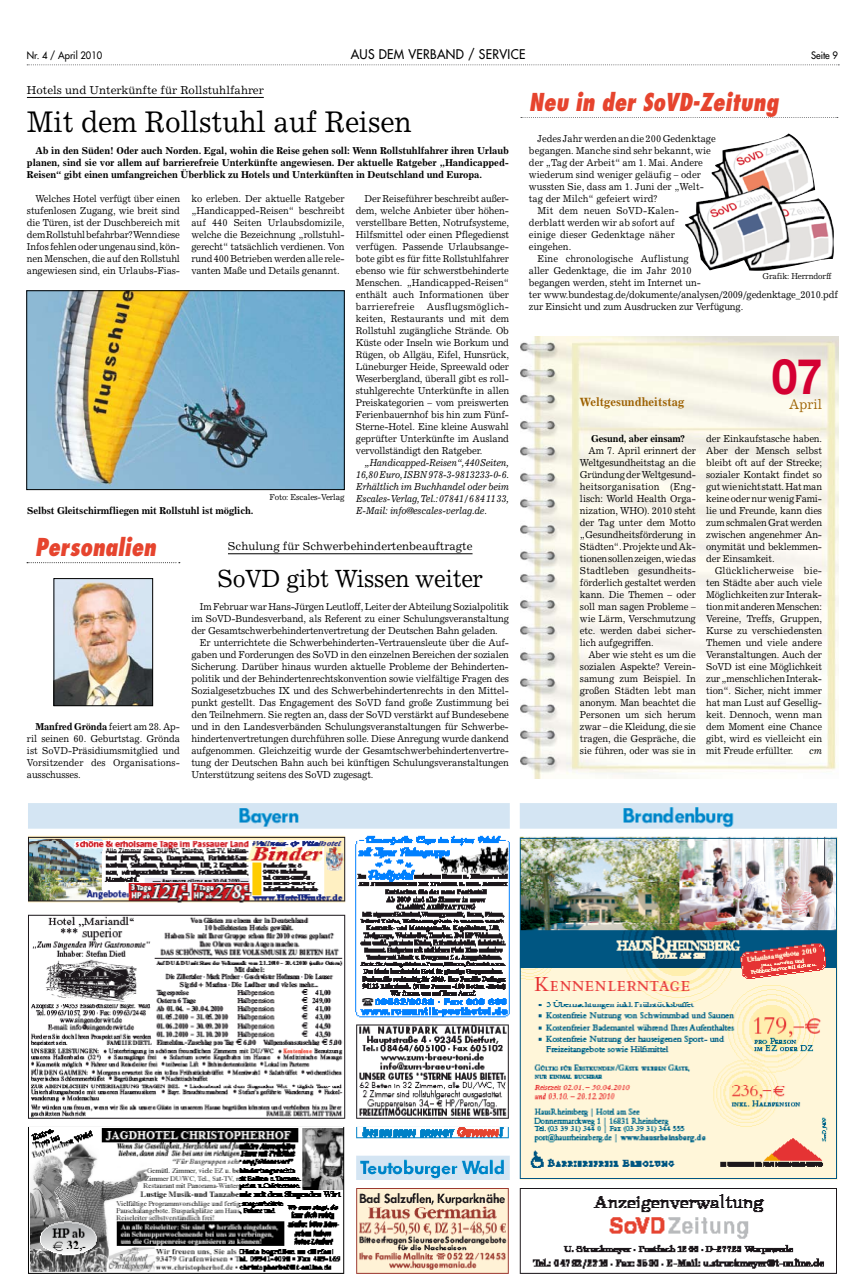
<style>
.page{position:relative;width:865px;height:1285px;background:#fff}
.page>*{position:absolute;margin:0;border:0;box-sizing:border-box;transform-origin:0 0}
.t1{font:700 49.1px "Helvetica Neue";color:#d40032;scale:.94 1}
.t2{font:30px "Excelsior";letter-spacing:-.005em;color:#000;scale:.94 1}
.t3{font:25px "Excelsior";letter-spacing:-.015em;color:#000;scale:.93 1}
.t4{font:italic 800 condensed 24px "Futura";color:#e6442e;scale:.93 1}
.t5{font:14px "Excelsior";color:#9e6304;scale:.94 1}
.t6{font:13px "Futura";letter-spacing:.025em;color:#000;scale:.94 1}
.t7{font:700 12px "Excelsior";color:#9e6304;scale:.94 1}
.t8{font:11.5px "Excelsior";color:#000}
.t9{font:10px/12px "Excelsior";letter-spacing:-.015em;color:#000;text-align:justify;scale:.94 1}
.t10{font:700 10px/12px "Excelsior";letter-spacing:-.015em;color:#000;text-align:justify;scale:.96 1}
.t11{font:italic 10px/12px "Excelsior";letter-spacing:-.025em;color:#000;text-align:justify;scale:.94 1}
.t12{font:10px "Excelsior";letter-spacing:.005em;color:#000;scale:.94 1}
.t13{font:10px "Excelsior";letter-spacing:.01em;color:#000;scale:.94 1}
.t14{font:10px "Futura";color:#000;scale:.94 1}
.t15{font:700 10px "Excelsior";letter-spacing:-.015em;color:#000;scale:.94 1}
.t16{font:8.5px "Excelsior";letter-spacing:-.015em;color:#000;scale:.94 1}
.s1{font-weight:700}
</style>
<div class="page">
<svg style="left:27px;top:64px;width:812px;height:1px"></svg>
<img style="left:28px;top:803px;width:810px;height:471px">
<img style="left:56px;top:580px;width:95px;height:123px">
<div style="left:54px;top:578px;width:99px;height:127px;border:1px solid #000"></div>
<svg style="left:27px;top:562px;width:153px;height:1px"></svg>
<svg style="left:521px;top:117px;width:316px;height:1px"></svg>
<hr style="left:228px;top:553px;width:244px;height:1px;background:#000">
<hr style="left:27px;top:97px;width:237px;height:1px;background:#000">
<img style="left:28px;top:292px;width:314px;height:196px">
<div style="left:26px;top:290px;width:318px;height:200px;border:1px solid #000"></div>
<img style="left:685px;top:133px;width:148px;height:138px">
<img style="left:520px;top:337px;width:318px;height:441px">
<p class="t14" style="left:27px;top:49px;width:82px">Nr. 4 / April 2010</p>
<h3 class="t6" style="left:350px;top:46px;width:187px">AUS DEM VERBAND / SERVICE</h3>
<p class="t14" style="left:811px;top:49px;width:30px">Seite 9</p>
<p class="t8" style="left:27px;top:83px;width:238px">Hotels und Unterkünfte für Rollstuhlfahrer</p>
<h2 class="t2" style="left:27px;top:104px;width:411px">Mit dem Rollstuhl auf Reisen</h2>
<p class="t10" style="left:27px;top:144px;width:504px;text-indent:9px">Ab in den Süden! Oder auch Norden. Egal, wohin die Reise gehen soll: Wenn Rollstuhlfahrer ihren Urlaub planen, sind sie vor allem auf barrierefreie Unterkünfte angewiesen. Der aktuelle Ratgeber „Handicapped-Reisen“ gibt einen umfangreichen Überblick zu Hotels und Unterkünften in Deutschland und Europa.</p>
<p class="t9" style="left:27px;top:192px;width:164px;text-indent:9px">Welches Hotel verfügt über einen stufenlosen Zugang, wie breit sind die Türen, ist der Duschbereich mit dem Rollstuhl befahrbar? Wenn diese Infos fehlen oder ungenau sind, kön&shy;nen Menschen, die auf den Rollstuhl angewiesen sind, ein Urlaubs-Fias-</p>
<p class="t9" style="left:191px;top:192px;width:164px">ko erleben. Der aktuelle Ratgeber „Handicapped-Reisen“ beschreibt auf 440 Seiten Urlaubsdomizile, welche die Bezeichnung „rollstuhl&shy;gerecht“ tatsächlich verdienen. Von rund 400 Betrieben werden alle rele&shy;vanten Maße und Details genannt.</p>
<p class="t9" style="left:356px;top:192px;width:164px;text-indent:9px">Der Reiseführer beschreibt außer&shy;dem, welche Anbieter über höhen&shy;verstellbare Betten, Notrufsysteme, Hilfsmittel oder einen Pflegedienst verfügen. Passende Urlaubsange&shy;bote gibt es für fitte Rollstuhlfahrer ebenso wie für schwerstbehinderte Menschen. „Handicapped-Reisen“ enthält auch Informationen über barrierefreie Ausflugsmöglich&shy;keiten, Restaurants und mit dem Rollstuhl zugängliche Strände. Ob Küste oder Inseln wie Borkum und Rügen, ob Allgäu, Eifel, Hunsrück, Lüneburger Heide, Spreewald oder Weserbergland, überall gibt es roll&shy;stuhlgerechte Unterkünfte in allen Preiskategorien – vom preiswerten Ferienbauernhof bis hin zum Fünf-Sterne-Hotel. Eine kleine Auswahl geprüfter Unterkünfte im Ausland vervollständigt den Ratgeber.</p>
<p class="t11" style="left:356px;top:456px;width:164px;text-indent:9px">„Handicapped-Reisen“, 440 Seiten, 16,80 Euro, ISBN 978-3-9813233-0-6.<br>Erhältlich im Buchhandel oder beim Escales-Verlag, Tel.: 07841/6841133, E-Mail: info@escales-verlag.de.</p>
<p class="t16" style="left:269px;top:492px;width:81px">Foto: Escales-Verlag</p>
<p class="t10" style="left:27px;top:504px;width:237px">Selbst Gleitschirmfliegen mit Rollstuhl ist möglich.</p>
<h3 class="t4" style="left:35px;top:531px;width:132px">Personalien</h3>
<p class="t9" style="left:27px;top:720px;width:164px;text-indent:9px"><span class="s1">Manfred Grönda</span> feiert am 28. Ap&shy;ril seinen 60. Geburtstag. Grönda ist SoVD-Präsidiumsmitglied und Vorsitzender des Organisations&shy;ausschusses.</p>
<p class="t8" style="left:228px;top:539px;width:246px">Schulung für Schwerbehindertenbeauftragte</p>
<h3 class="t3" style="left:218px;top:563px;width:287px">SoVD gibt Wissen weiter</h3>
<p class="t9" style="left:191px;top:600px;width:339px;text-indent:9px">Im Februar war Hans-Jürgen Leutloff, Leiter der Abteilung Sozialpolitik im SoVD-Bundesverband, als Referent zu einer Schulungsveranstaltung der Gesamtschwerbehindertenvertretung der Deutschen Bahn geladen.</p>
<p class="t9" style="left:191px;top:636px;width:339px;text-indent:9px">Er unterrichtete die Schwerbehinderten-Vertrauensleute über die Auf&shy;gaben und Forderungen des SoVD in den einzelnen Bereichen der sozialen Sicherung. Darüber hinaus wurden aktuelle Probleme der Behinderten&shy;politik und der Behindertenrechtskonvention sowie vielfältige Fragen des Sozialgesetzbuches IX und des Schwerbehindertenrechts in den Mittel&shy;punkt gestellt. Das Engagement des SoVD fand große Zustimmung bei den Teilnehmern. Sie regten an, dass der SoVD verstärkt auf Bundesebene und in den Landesverbänden Schulungsveranstaltungen für Schwerbe&shy;hindertenvertretungen durchführen solle. Diese Anregung wurde dankend aufgenommen. Gleichzeitig wurde der Gesamtschwerbehindertenvertre&shy;tung der Deutschen Bahn auch bei künftigen Schulungsveranstaltungen Unterstützung seitens des SoVD zugesagt.</p>
<h3 class="t4" style="left:529px;top:86px;width:270px">Neu in der SoVD-Zeitung</h3>
<p class="t9" style="left:537px;top:132px;width:191px">Jedes Jahr werden an die 200 Gedenktage</p>
<p class="t9" style="left:529px;top:144px;width:195px">begangen. Manche sind sehr bekannt, wie</p>
<p class="t9" style="left:529px;top:156px;width:186px">der „Tag der Arbeit“ am 1. Mai. Andere</p>
<p class="t9" style="left:529px;top:168px;width:184px">wiederum sind weniger geläufig – oder</p>
<p class="t9" style="left:529px;top:180px;width:187px">wussten Sie, dass am 1. Juni der „Welt-</p>
<p class="t9" style="left:529px;top:192px;width:138px">tag der Milch“ gefeiert wird?</p>
<p class="t13" style="left:537px;top:205px;width:152px">Mit dem neuen SoVD-Kalen-</p>
<p class="t9" style="left:529px;top:216px;width:157px">derblatt werden wir ab sofort auf</p>
<p class="t12" style="left:529px;top:229px;width:157px">einige dieser Gedenktage näher</p>
<p class="t9" style="left:529px;top:240px;width:47px">eingehen.</p>
<p class="t12" style="left:537px;top:253px;width:162px">Eine chronologische Auflistung</p>
<p class="t9" style="left:529px;top:264px;width:175px">aller Gedenktage, die im Jahr 2010</p>
<p class="t9" style="left:529px;top:276px;width:184px">begangen werden, steht im Internet un-</p>
<p class="t9" style="left:529px;top:288px;width:330px">ter www.bundestag.de/dokumente/analysen/2009/gedenktage_2010.pdf</p>
<p class="t9" style="left:529px;top:300px;width:229px">zur Einsicht und zum Ausdrucken zur Verfügung.</p>
<p class="t16" style="left:762px;top:271px;width:75px">Grafik: Herrndorff</p>
<h1 class="t1" style="left:771px;top:346px;width:55px">07</h1>
<p class="t7" style="left:580px;top:394px;width:113px">Weltgesundheitstag</p>
<h3 class="t5" style="left:789px;top:395px;width:36px">April</h3>
<p class="t15" style="left:591px;top:432px;width:101px">Gesund, aber einsam?</p>
<p class="t9" style="left:580px;top:444px;width:125px;text-indent:9px">Am 7. April erinnert der Weltgesundheitstag an die Gründung der Weltgesund&shy;heitsorganisation (Eng&shy;lisch: World Health Orga&shy;nization, WHO). 2010 steht der Tag unter dem Motto „Gesundheitsförderung in Städten“. Projekte und Ak&shy;tionen sollen zeigen, wie das Stadtleben gesundheits&shy;förderlich gestaltet werden kann. Die Themen – oder soll man sagen Probleme – wie Lärm, Verschmutzung etc. werden dabei sicher&shy;lich aufgegriffen.</p>
<p class="t9" style="left:580px;top:648px;width:125px;text-indent:9px">Aber wie steht es um die sozialen Aspekte? Verein&shy;samung zum Beispiel. In großen Städten lebt man anonym. Man beachtet die Personen um sich herum zwar – die Kleidung, die sie tragen, die Gespräche, die sie führen, oder was sie in</p>
<p class="t9" style="left:706px;top:432px;width:125px">der Einkaufstasche haben.<br>Aber der Mensch selbst bleibt oft auf der Strecke; sozialer Kontakt findet so gut wie nicht statt. Hat man keine oder nur wenig Fami&shy;lie und Freunde, kann dies zum schmalen Grat werden zwischen angenehmer An&shy;onymität und beklemmen&shy;der Einsamkeit.</p>
<p class="t9" style="left:706px;top:564px;width:125px;text-indent:9px">Glücklicherweise bie&shy;ten Städte aber auch viele Möglichkeiten zur Interak&shy;tion mit anderen Menschen:<br>Vereine, Treffs, Gruppen, Kurse zu verschiedensten Themen und viele andere Veranstaltungen. Auch der SoVD ist eine Möglichkeit zur „menschlichen Interak&shy;tion“. Sicher, nicht immer hat man Lust auf Gesellig&shy;keit. Dennoch, wenn man dem Moment eine Chance gibt, wird es vielleicht ein mit Freude erfüllter.</p>
<p class="t11" style="left:809px;top:744px;width:15px">cm</p>
</div>
